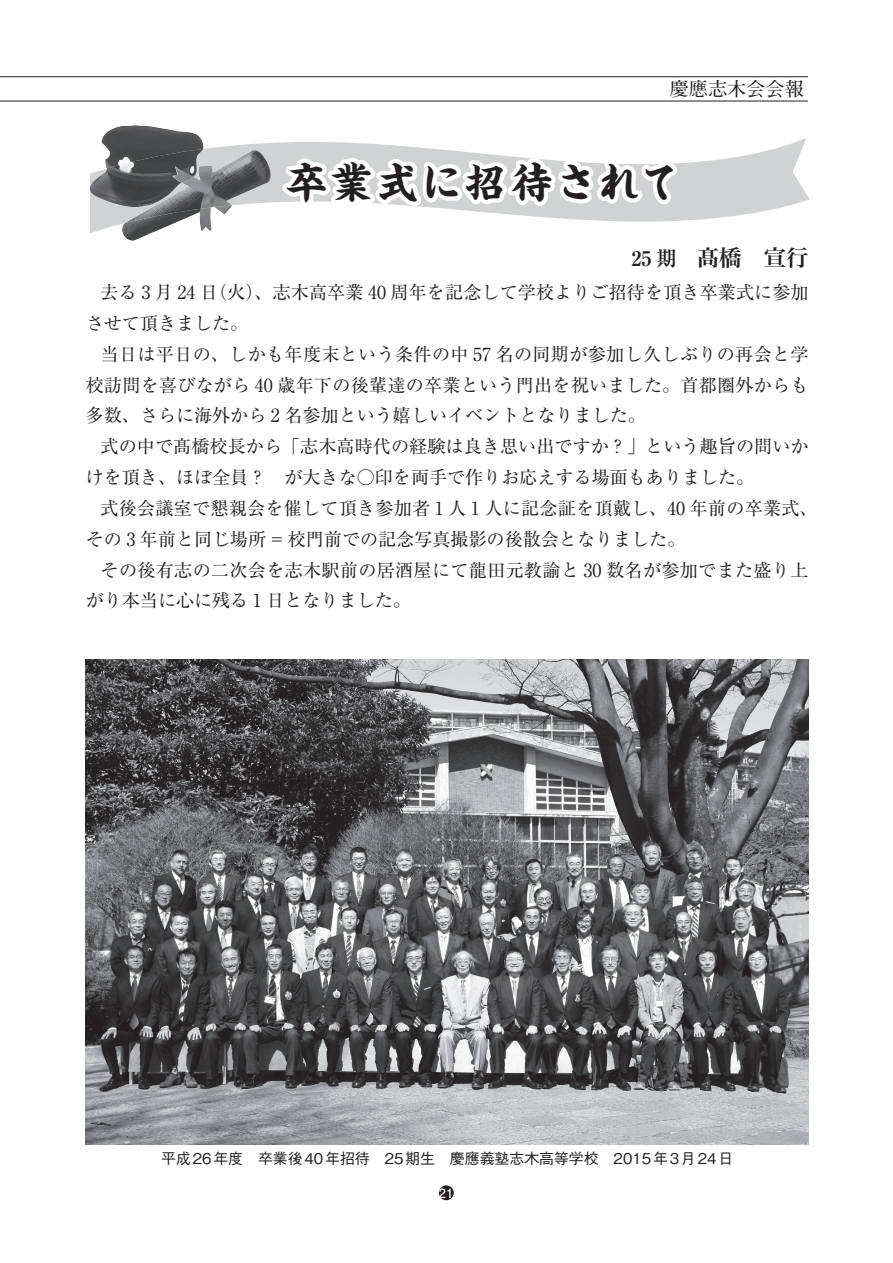
<style>
.page{position:relative;width:893px;height:1263px;background:#fff}
.page>*{position:absolute;margin:0;border:0;box-sizing:border-box;transform-origin:0 0}
.t1{font:700 41.4px "Kaisho MCBK1 Pro De";letter-spacing:.055em;color:#231f20}
.t2{font:22.35px "Hira Min Std W6";color:#231f20}
.t3{font:700 19.2px "Futo Min A101 Pro";color:#231f20}
.t4{font:18px/30.9px "Ryumin Pro";letter-spacing:.005em;color:#231f20}
.t5{font:500 14.85px "Gothic BBB Pro";color:#231f20}
.t6{font:700 12.75px "Futo Go B101 Pro";color:#fff}
.s1{font-family:"Ryumin Pro";font-weight:700;font-size:20.25px}
</style>
<div class="page">
<hr style="left:0;top:76px;width:808px;height:1px;background:#231f20">
<hr style="left:0;top:101px;width:808px;height:1px;background:#231f20">
<div style="left:439px;top:1185px;width:15px;height:15px;background:#231f20;border-radius:50%"></div>
<svg style="left:90px;top:138px;width:720px;height:95px;fill:#d1d2d4"></svg>
<svg style="left:278px;top:76px;width:406px;height:157px"></svg>
<img style="left:86px;top:659px;width:723px;height:485px">
<img style="left:102px;top:126px;width:102px;height:42px">
<img style="left:90px;top:168px;width:17px;height:29px">
<img style="left:122px;top:205px;width:110px;height:36px">
<img style="left:125px;top:150px;width:146px;height:73px">
<img style="left:172px;top:166px;width:21px;height:17px">
<p class="t3" style="left:670px;top:74px;width:135px">慶應志木会会報</p>
<h1 class="t1" style="left:286px;top:147px;width:396px">卒業式に招待されて</h1>
<p class="t2" style="left:631px;top:241px;width:179px"><span class="s1">25 期　</span>髙橋　宣行</p>
<p class="t4" style="left:86px;top:276px;width:724px;text-indent:15px">去る 3 月 24 日（火）、志木高卒業 40 周年を記念して学校よりご招待を頂き卒業式に参加させて頂きました。</p>
<p class="t4" style="left:86px;top:337px;width:724px;text-align:justify;text-indent:15px">当日は平日の、しかも年度末という条件の中 57 名の同期が参加し久しぶりの再会と学校訪問を喜びながら 40 歳年下の後輩達の卒業という門出を祝いました。首都圏外からも多数、さらに海外から 2 名参加という嬉しいイベントとなりました。</p>
<p class="t4" style="left:86px;top:430px;width:724px;text-indent:15px">式の中で髙橋校長から「志木高時代の経験は良き思い出ですか？」という趣旨の問いかけを頂き、ほぼ全員？　が大きな○印を両手で作りお応えする場面もありました。</p>
<p class="t4" style="left:86px;top:491px;width:733px;text-indent:15px">式後会議室で懇親会を催して頂き参加者 1 人 1 人に記念証を頂戴し、40 年前の卒業式、その 3 年前と同じ場所 = 校門前での記念写真撮影の後散会となりました。</p>
<p class="t4" style="left:86px;top:553px;width:724px;text-indent:15px">その後有志の二次会を志木駅前の居酒屋にて龍田元教諭と 30 数名が参加でまた盛り上がり本当に心に残る 1 日となりました。</p>
<p class="t5" style="left:161px;top:1146px;width:574px">平成26年度　卒業後40年招待　25期生　慶應義塾志木高等学校　2015年3月24日</p>
<p class="t6" style="left:439px;top:1183px;width:16px">21</p>
</div>
